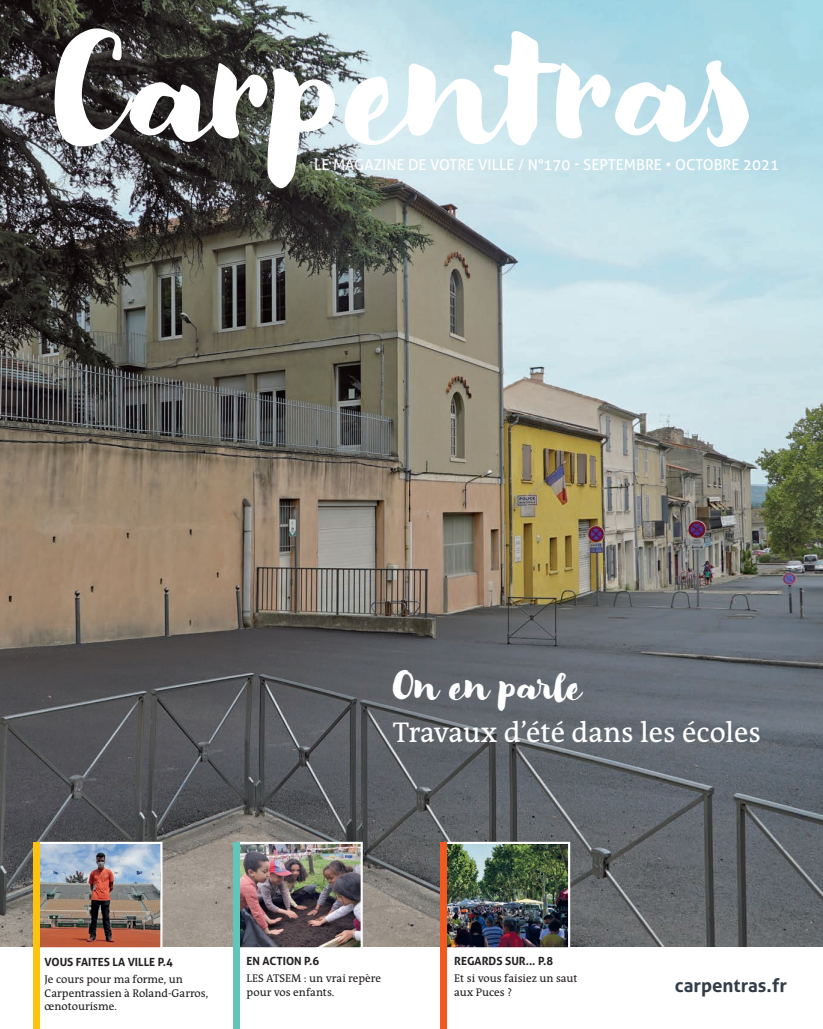
<style>
.page{position:relative;width:823px;height:1029px;background:#fff}
.page>*{position:absolute;margin:0;border:0;box-sizing:border-box;transform-origin:0 0}
.t1{font:33.75px "Modern Love";color:#fff}
.t2{font:28.75px "Qua Text";color:#fff}
.t3{font:700 18.75px "Aller";color:#323d49}
.t4{font:15px "Aller";color:#fff}
.t5{font:11.25px/13.5px "Qua Text";color:#231f20}
.t6{font:700 11.25px "Aller";color:#231f20}
</style>
<div class="page">
<img style="left:0;top:0;width:823px;height:946px">
<img style="left:240px;top:845px;width:120px;height:101px">
<div style="left:237px;top:842px;width:126px;height:107px;border:2px solid #fff"></div>
<img style="left:447px;top:845px;width:120px;height:101px">
<div style="left:444px;top:842px;width:126px;height:107px;border:2px solid #fff"></div>
<img style="left:40px;top:845px;width:119px;height:101px">
<div style="left:37px;top:842px;width:125px;height:107px;border:2px solid #fff"></div>
<div style="left:33px;top:842px;width:6px;height:187px;background:#fec210"></div>
<div style="left:233px;top:842px;width:6px;height:187px;background:#61c5b9"></div>
<div style="left:441px;top:842px;width:6px;height:187px;background:#f15921"></div>
<svg style="left:344px;top:30px;width:405px;height:118px"></svg>
<svg style="left:54px;top:26px;width:282px;height:163px"></svg>
<p class="t4" style="left:314px;top:155px;width:466px">LE MAGAZINE DE VOTRE VILLE / N°170 - SEPTEMBRE • OCTOBRE 2021</p>
<p class="t1" style="left:393px;top:666px;width:191px">On en parle</p>
<p class="t2" style="left:393px;top:715px;width:369px">Travaux d’été dans les écoles</p>
<p class="t6" style="left:45px;top:955px;width:130px">VOUS FAITES LA VILLE P.4</p>
<p class="t5" style="left:45px;top:973px;width:165px">Je cours pour ma forme, un<br>Carpentrassien à Roland-Garros, œnotourisme.</p>
<p class="t6" style="left:246px;top:954px;width:74px">EN ACTION P.6</p>
<p class="t5" style="left:246px;top:972px;width:136px">LES ATSEM : un vrai repère pour vos enfants.</p>
<p class="t6" style="left:454px;top:954px;width:100px">REGARDS SUR... P.8</p>
<p class="t5" style="left:454px;top:972px;width:125px">Et si vous faisiez un saut aux Puces ?</p>
<p class="t3" style="left:674px;top:974px;width:114px">carpentras.fr</p>
</div>
